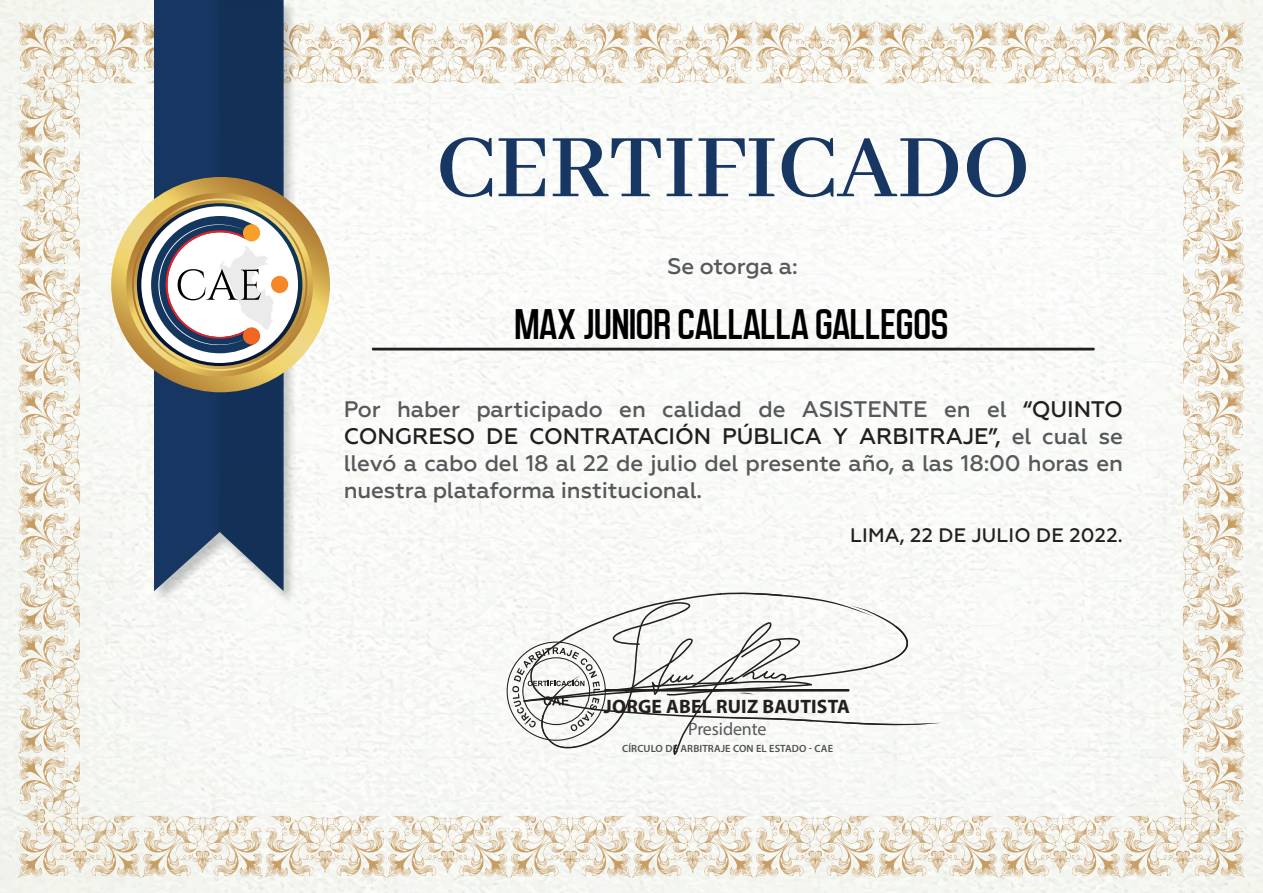
<style>
.page{position:relative;width:1263px;height:893px;background:#fff}
.page>*{position:absolute;margin:0;border:0;box-sizing:border-box;transform-origin:0 0}
.t1{font:600 98.7px "Abhaya Libre";color:#173762}
.t2{font:43.5px "Matthan Sans";letter-spacing:.01em;color:#000001}
.t3{font:500 22.5px/27px "Geometria";letter-spacing:-.005em;color:#57585a;text-align:justify}
.t4{font:500 19.5px "Geometria";letter-spacing:.01em;color:#231f20}
.t5{font:700 19.5px "Myriad Pro";letter-spacing:.01em;color:#231f20}
.t6{font:18px "Myriad Pro";letter-spacing:-.005em;color:#57585a}
.t7{font:600 10.5px "Myriad Pro";letter-spacing:.01em;color:#4f5353}
.s1{color:#231f20}
</style>
<div class="page">
<img style="left:0;top:1px;width:1263px;height:892px">
<img style="left:51px;top:0;width:346px;height:707px">
<div style="left:154px;top:0;width:10px;height:591px;background:#173762"></div>
<img style="left:164px;top:0;width:120px;height:591px">
<svg style="left:111px;top:177px;width:219px;height:215px"></svg>
<svg style="left:126px;top:193px;width:187px;height:184px"></svg>
<div style="left:243px;top:224px;width:17px;height:17px;background:#f8a02a;border-radius:50%"></div>
<div style="left:243px;top:327px;width:17px;height:18px;background:#f06725;border-radius:50%"></div>
<hr style="left:372px;top:348px;width:723px;height:2px;background:#231f20">
<svg style="left:507px;top:592px;width:434px;height:163px"></svg>
<h1 class="t1" style="left:436px;top:114px;width:596px">CERTIFICADO</h1>
<p class="t3" style="left:667px;top:253px;width:132px">Se otorga a:</p>
<h2 class="t2" style="left:515px;top:302px;width:435px">MAX JUNIOR CALLALLA GALLEGOS</h2>
<p class="t3" style="left:344px;top:395px;width:781px">Por haber participado en calidad de ASISTENTE en el <span class="s1">“QUINTO CONGRESO DE CONTRATACIÓN PÚBLICA Y ARBITRAJE”,</span> el cual se llevó a cabo del 18 al 22 de julio del presente año, a las 18:00 horas en nuestra plataforma institucional.</p>
<p class="t4" style="left:850px;top:524px;width:274px">LIMA, 22 DE JULIO DE 2022.</p>
<p class="t5" style="left:604px;top:694px;width:247px">JORGE ABEL RUIZ BAUTISTA</p>
<p class="t6" style="left:688px;top:718px;width:80px">Presidente</p>
<p class="t7" style="left:622px;top:742px;width:213px">CÍRCULO DE ARBITRAJE CON EL ESTADO - CAE</p>
</div>
